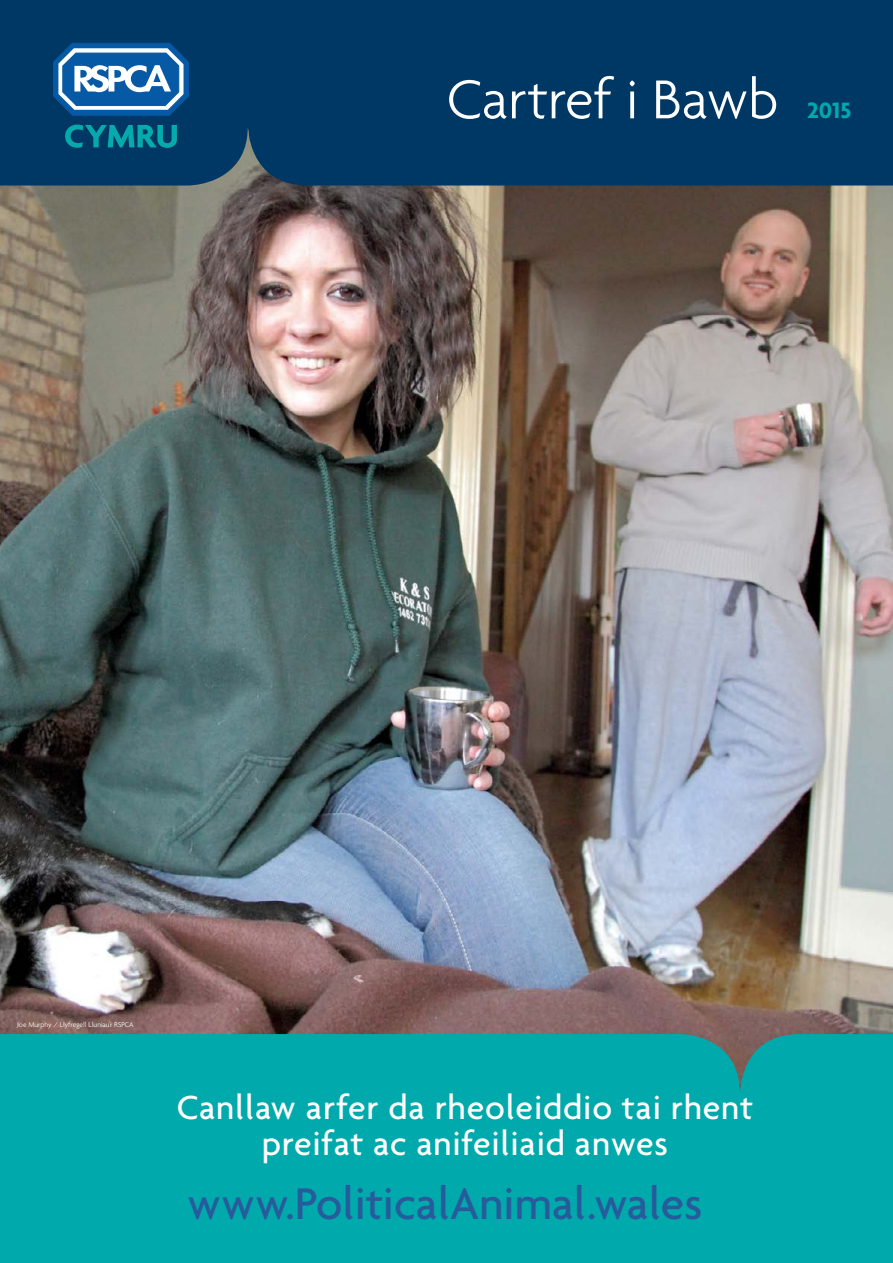
<style>
.page{position:relative;width:893px;height:1263px;background:#fff}
.page>*{position:absolute;margin:0;border:0;box-sizing:border-box;transform-origin:0 0}
.t1{font:300 59.25px "Agenda";letter-spacing:-.005em;color:#fff}
.t2{font:500 47.85px "Agenda";color:#275b9b}
.t3{font:500 36px/36px "Agenda";letter-spacing:.02em;color:#fff;text-align:center}
.t4{font:700 24px "Agenda";color:#00a9ab}
.t5{font:300 7.5px "Agenda";letter-spacing:-.005em;color:#fff}
</style>
<div class="page">
<img style="left:0;top:186px;width:893px;height:848px">
<div style="left:0;top:0;width:893px;height:186px;background:#003865"></div>
<div style="left:0;top:1034px;width:893px;height:229px;background:#00a9ab"></div>
<svg style="left:53px;top:43px;width:136px;height:73px"></svg>
<svg style="left:65px;top:125px;width:112px;height:23px;background:#017188"></svg>
<h1 class="t1" style="left:447px;top:65px;width:333px">Cartref i Bawb</h1>
<p class="t4" style="left:807px;top:96px;width:46px">2015</p>
<p class="t5" style="left:17px;top:1021px;width:118px">Joe Murphy / Llyfregell Lluniau’r RSPCA</p>
<p class="t3" style="left:177px;top:1089px;width:578px">Canllaw arfer da rheoleiddio tai rhent preifat ac anifeiliaid anwes</p>
<h2 class="t2" style="left:187px;top:1174px;width:517px">www.PoliticalAnimal.wales</h2>
</div>
